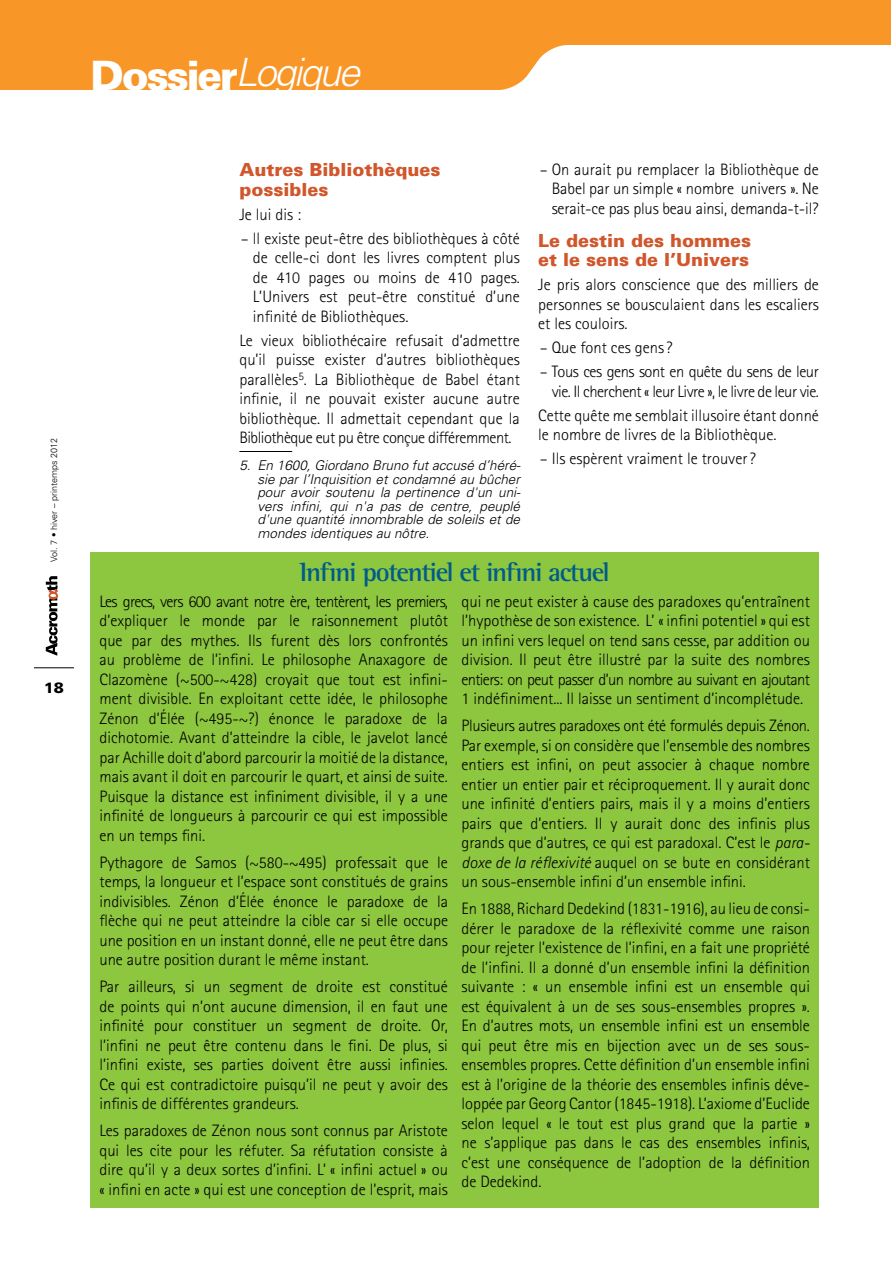
<style>
.page{position:relative;width:891px;height:1269px;background:#fff}
.page>*{position:absolute;margin:0;border:0;box-sizing:border-box;transform-origin:0 0}
.t1{font:900 40.5px "Univers";letter-spacing:-.06em;color:#fff}
.t2{font:700 27px "Rotis Semi Serif";letter-spacing:-.05em;color:#005b89}
.t3{font:900 18px/19.5px "Univers";color:#d1562b}
.t4{font:300 16.5px/19.5px "Rotis Sans Serif";color:#000;text-align:justify}
.t5{font:300 16.5px/19.5px "Rotis Sans Serif";letter-spacing:-.03em;color:#000;text-align:right}
.t6{font:900 15px "Univers";color:#000}
.t7{font:italic 300 13.5px/13.5px "Univers";color:#000;text-align:justify}
.t8{font:300 9px "Univers";color:#000}
.s1{font-weight:300;font-style:italic;font-size:39px}
.s2{font-style:italic}
</style>
<div class="page">
<hr style="left:34px;top:668px;width:40px;height:1px;background:#000">
<svg style="left:46px;top:576px;width:12px;height:80px"></svg>
<svg style="left:0;top:0;width:891px;height:90px;fill:#f89728"></svg>
<div style="left:90px;top:552px;width:729px;height:656px;background:#8dc63f"></div>
<hr style="left:239px;top:451px;width:53px;height:1px;background:#000">
<p class="t8" style="left:48px;top:562px;width:125px;rotate:-90deg">Vol. 7 • hiver – printemps 2012</p>
<p class="t6" style="left:44px;top:678px;width:22px">18</p>
<h1 class="t1" style="left:90px;top:51px;width:271px">Dossier<span class="s1">Logique</span></h1>
<p class="t3" style="left:239px;top:160px;width:202px">Autres Bibliothèques possibles</p>
<p class="t4" style="left:239px;top:204px;width:63px">Je lui dis :</p>
<p class="t4" style="left:253px;top:228px;width:269px;text-indent:-12px">– ll existe peut-être des bibliothèques à côté de celle-ci dont les livres comptent plus de 410 pages ou moins de 410 pages.<br>L’Univers est peut-être constitué d’une infinité de Bibliothèques.</p>
<p class="t4" style="left:239px;top:330px;width:282px">Le vieux bibliothécaire refusait d’admettre qu’il puisse exister d’autres bibliothèques parallèles<sup>5</sup>. La Bibliothèque de Babel étant infinie, il ne pouvait exister aucune autre bibliothèque. Il admettait cependant que la Bibliothèque eut pu être conçue différemment.</p>
<p class="t7" style="left:257px;top:458px;width:265px;text-indent:-18px">5. En 1600, Giordano Bruno fut accusé d’héré&shy;sie par l’Inquisition et condamné au bûcher pour avoir soutenu la pertinence d'un uni&shy;vers infini, qui n'a pas de centre, peuplé d'une quantité innombrable de soleils et de mondes identiques au nôtre.</p>
<p class="t4" style="left:552px;top:159px;width:269px;text-indent:-12px">– On aurait pu remplacer la Bibliothèque de Babel par un simple « nombre univers ». Ne serait-ce pas plus beau ainsi, demanda-t-il?</p>
<p class="t3" style="left:538px;top:230px;width:215px">Le destin des hommes et le sens de l’Univers</p>
<p class="t4" style="left:538px;top:275px;width:282px">Je pris alors conscience que des milliers de personnes se bousculaient dans les escaliers et les couloirs.</p>
<p class="t4" style="left:540px;top:338px;width:134px">– Que font ces gens?</p>
<p class="t5" style="left:540px;top:362px;width:281px">– Tous ces gens sont en quête du sens de leur vie. Il cherchent « leur Livre », le livre de leur vie.</p>
<p class="t4" style="left:538px;top:405px;width:282px">Cette quête me semblait illusoire étant donné le nombre de livres de la Bibliothèque.</p>
<p class="t4" style="left:540px;top:449px;width:218px">– Ils espèrent vraiment le trouver?</p>
<h2 class="t2" style="left:300px;top:556px;width:312px">Infini potentiel et infini actuel</h2>
<p class="t4" style="left:99px;top:591px;width:350px">Les grecs, vers 600 avant notre ère, tentèrent, les premiers, d’expliquer le monde par le raisonnement plutôt que par des mythes. Ils furent dès lors confrontés au problème de l’infini. Le philosophe Anaxagore de Clazomène (~500-~428) croyait que tout est infini&shy;ment divisible. En exploitant cette idée, le philosophe Zénon d’Élée (~495-~?) énonce le paradoxe de la dichotomie. Avant d’atteindre la cible, le javelot lancé par Achille doit d’abord parcourir la moitié de la distance, mais avant il doit en parcourir le quart, et ainsi de suite.<br>Puisque la distance est infiniment divisible, il y a une infinité de longueurs à parcourir ce qui est impossible en un temps fini.</p>
<p class="t4" style="left:99px;top:852px;width:350px">Pythagore de Samos (~580-~495) professait que le temps, la longueur et l’espace sont constitués de grains indivisibles. Zénon d’Élée énonce le paradoxe de la flèche qui ne peut atteindre la cible car si elle occupe une position en un instant donné, elle ne peut être dans une autre position durant le même instant.</p>
<p class="t4" style="left:99px;top:977px;width:350px">Par ailleurs, si un segment de droite est constitué de points qui n’ont aucune dimension, il en faut une infinité pour constituer un segment de droite. Or, l’infini ne peut être contenu dans le fini. De plus, si l’infini existe, ses parties doivent être aussi infinies.<br>Ce qui est contradictoire puisqu’il ne peut y avoir des infinis de différentes grandeurs.</p>
<p class="t4" style="left:99px;top:1121px;width:350px">Les paradoxes de Zénon nous sont connus par Aristote qui les cite pour les réfuter. Sa réfutation consiste à dire qu’il y a deux sortes d’infini. L’ « infini actuel » ou « infini en acte » qui est une conception de l’esprit, mais</p>
<p class="t4" style="left:461px;top:591px;width:350px">qui ne peut exister à cause des paradoxes qu’entraînent l’hypothèse de son existence. L’ « infini potentiel » qui est un infini vers lequel on tend sans cesse, par addition ou division. Il peut être illustré par la suite des nombres entiers: on peut passer d’un nombre au suivant en ajoutant 1 indéfiniment... Il laisse un sentiment d’incomplétude.</p>
<p class="t4" style="left:461px;top:716px;width:350px">Plusieurs autres paradoxes ont été formulés depuis Zénon.<br>Par exemple, si on considère que l’ensemble des nombres entiers est infini, on peut associer à chaque nombre entier un entier pair et réciproquement. Il y aurait donc une infinité d’entiers pairs, mais il y a moins d’entiers pairs que d’entiers. Il y aurait donc des infinis plus grands que d’autres, ce qui est paradoxal. C’est le <span class="s2">para&shy;doxe de la réflexivité</span> auquel on se bute en considérant un sous-ensemble infini d’un ensemble infini.</p>
<p class="t4" style="left:461px;top:899px;width:350px">En 1888, Richard Dedekind (1831-1916), au lieu de consi&shy;dérer le paradoxe de la réflexivité comme une raison pour rejeter l’existence de l’infini, en a fait une propriété de l’infini. Il a donné d’un ensemble infini la définition suivante : « un ensemble infini est un ensemble qui est équivalent à un de ses sous-ensembles propres ».<br>En d’autres mots, un ensemble infini est un ensemble qui peut être mis en bijection avec un de ses sous&shy;ensembles propres. Cette définition d’un ensemble infini est à l’origine de la théorie des ensembles infinis déve&shy;loppée par Georg Cantor (1845-1918). L’axiome d’Euclide selon lequel « le tout est plus grand que la partie » ne s’applique pas dans le cas des ensembles infinis, c’est une conséquence de l’adoption de la définition de Dedekind.</p>
</div>
